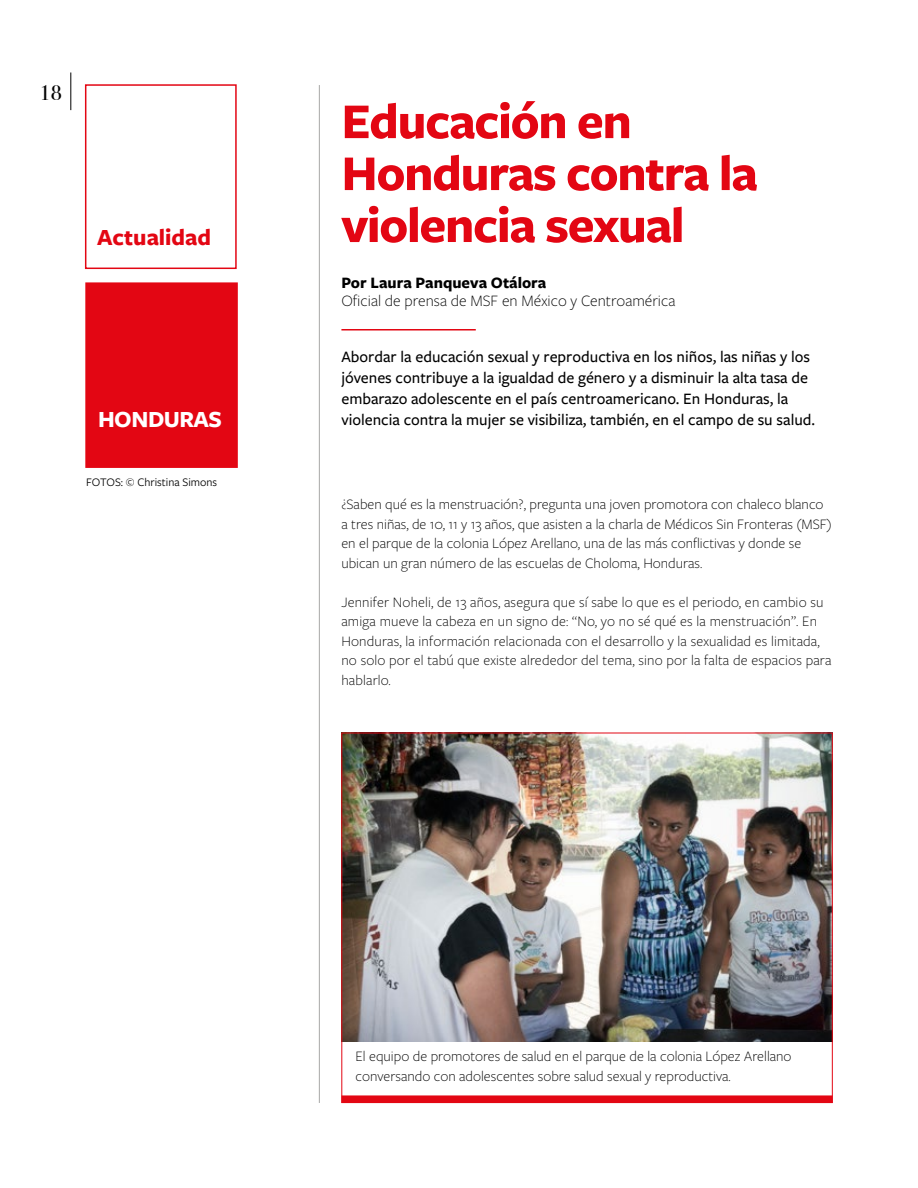
<style>
.page{position:relative;width:918px;height:1188px;background:#fff}
.page>*{position:absolute;margin:0;border:0;box-sizing:border-box;transform-origin:0 0}
.t1{font:700 51.9px/51.9px "Freight Sans Pro";letter-spacing:-.025em;color:#e30613}
.t2{font:700 24px "Freight Sans Pro";color:#e30613}
.t3{font:700 24px "Freight Sans Pro";letter-spacing:-.02em;color:#fff}
.t4{font:21px "Bodoni Svty Two ITCTT";color:#000}
.t5{font:500 16.5px/21px "Freight Sans Pro";color:#000}
.t6{font:300 16.5px "Freight Sans Pro";color:#000}
.t7{font:700 16.5px "Freight Sans Pro";color:#000}
.t8{font:300 15px/19.5px "Freight Sans Pro";color:#000}
.t9{font:12px "Freight Sans Pro";color:#000}
</style>
<div class="page">
<img style="left:343px;top:735px;width:488px;height:307px">
<div style="left:85px;top:84px;width:152px;height:185px;background:#fff;border:2px solid #e30613"></div>
<div style="left:85px;top:282px;width:153px;height:186px;background:#e30613;border:2px solid #e30613"></div>
<hr style="left:319px;top:85px;width:1px;height:1018px;background:#a8a8a7">
<div style="left:341px;top:1095px;width:492px;height:8px;background:#e30613"></div>
<hr style="left:341px;top:329px;width:135px;height:2px;background:#e30613">
<hr style="left:70px;top:72px;width:1px;height:38px;background:#000">
<h3 class="t4" style="left:39px;top:76px;width:24px">18</h3>
<h2 class="t2" style="left:97px;top:220px;width:115px">Actualidad</h2>
<h2 class="t3" style="left:98px;top:403px;width:126px">HONDURAS</h2>
<p class="t9" style="left:86px;top:474px;width:133px">FOTOS: © Christina Simons</p>
<h1 class="t1" style="left:341px;top:93px;width:418px">Educación en<br>Honduras contra la violencia sexual</h1>
<p class="t7" style="left:341px;top:271px;width:206px">Por Laura Panqueva Otálora</p>
<p class="t6" style="left:341px;top:289px;width:336px">Oficial de prensa de MSF en México y Centroamérica</p>
<p class="t5" style="left:341px;top:346px;width:475px">Abordar la educación sexual y reproductiva en los niños, las niñas y los jóvenes contribuye a la igualdad de género y a disminuir la alta tasa de embarazo adolescente en el país centroamericano. En Honduras, la violencia contra la mujer se visibiliza, también, en el campo de su salud.</p>
<p class="t8" style="left:341px;top:494px;width:492px">¿Saben qué es la menstruación?, pregunta una joven promotora con chaleco blanco a tres niñas, de 10, 11 y 13 años, que asisten a la charla de Médicos Sin Fronteras (MSF) en el parque de la colonia López Arellano, una de las más conflictivas y donde se ubican un gran número de las escuelas de Choloma, Honduras.</p>
<p class="t8" style="left:341px;top:591px;width:492px">Jennifer Noheli, de 13 años, asegura que sí sabe lo que es el periodo, en cambio su amiga mueve la cabeza en un signo de: “No, yo no sé qué es la menstruación”. En Honduras, la información relacionada con el desarrollo y la sexualidad es limitada, no solo por el tabú que existe alrededor del tema, sino por la falta de espacios para hablarlo.</p>
<p class="t8" style="left:356px;top:1046px;width:438px">El equipo de promotores de salud en el parque de la colonia López Arellano conversando con adolescentes sobre salud sexual y reproductiva.</p>
</div>
